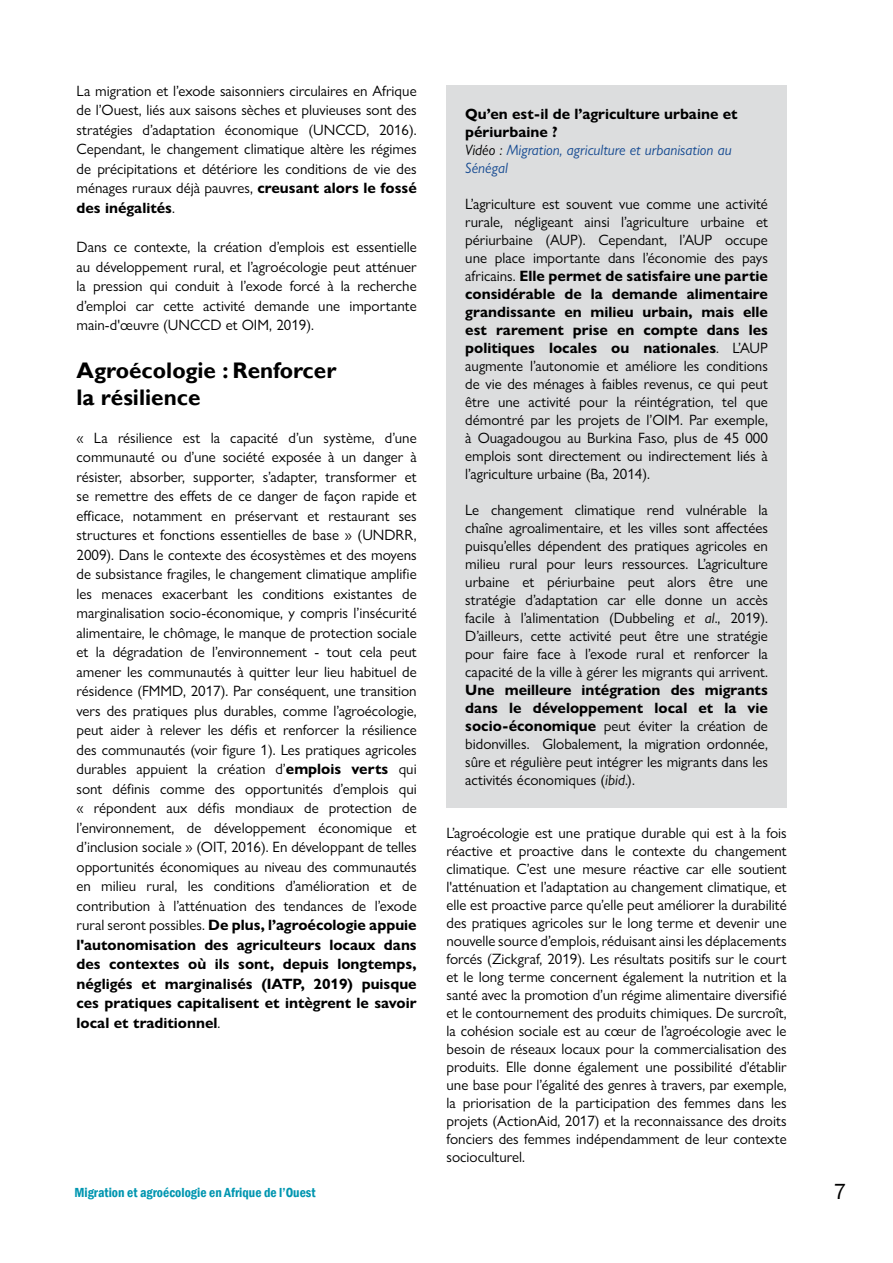
<style>
.page{position:relative;width:893px;height:1263px;background:#fff}
.page>*{position:absolute;margin:0;border:0;box-sizing:border-box;transform-origin:0 0}
.t1{font:700 22.5px/27px "Gill Sans";color:#000}
.t2{font:22.5px "Franklin Gothic";color:#000}
.t3{font:15px/18px "Gill Sans Nova";color:#000;text-align:justify}
.t4{font:700 15px/18px "Gill Sans Nova";color:#000}
.t5{font:600 condensed 13.5px "Franklin Gothic";color:#0096b0}
.s1{font-weight:700}
.s2{font-weight:400;font-style:italic}
.s3{font-weight:400;font-style:italic;color:#144991}
.s4{font-style:italic}
</style>
<div class="page">
<div style="left:446px;top:85px;width:341px;height:723px;background:#dcddde"></div>
<p class="t3" style="left:77px;top:81px;width:342px;line-height:19.5px">La migration et l’exode saisonniers circulaires en Afrique de l’Ouest, liés aux saisons sèches et pluvieuses sont des stratégies d’adaptation économique (UNCCD, 2016).<br>Cependant, le changement climatique altère les régimes de précipitations et détériore les conditions de vie des ménages ruraux déjà pauvres, <span class="s1">creusant alors le fossé des inégalités</span>.</p>
<p class="t3" style="left:77px;top:237px;width:342px;line-height:19.5px">Dans ce contexte, la création d’emplois est essentielle au développement rural, et l’agroécologie peut atténuer la pression qui conduit à l’exode forcé à la recherche d’emploi car cette activité demande une importante main-d'œuvre (UNCCD et OIM, 2019).</p>
<h1 class="t1" style="left:77px;top:358px;width:261px">Agroécologie : Renforcer la résilience</h1>
<p class="t3" style="left:77px;top:428px;width:342px;line-height:19.5px">« La résilience est la capacité d’un système, d’une communauté ou d’une société exposée à un danger à résister, absorber, supporter, s’adapter, transformer et se remettre des effets de ce danger de façon rapide et efficace, notamment en préservant et restaurant ses structures et fonctions essentielles de base » (UNDRR, 2009). Dans le contexte des écosystèmes et des moyens de subsistance fragiles, le changement climatique amplifie les menaces exacerbant les conditions existantes de marginalisation socio-économique, y compris l’insécurité alimentaire, le chômage, le manque de protection sociale et la dégradation de l’environnement - tout cela peut amener les communautés à quitter leur lieu habituel de résidence (FMMD, 2017). Par conséquent, une transition vers des pratiques plus durables, comme l’agroécologie, peut aider à relever les défis et renforcer la résilience des communautés (voir figure 1). Les pratiques agricoles durables appuient la création d’<span class="s1">emplois verts</span> qui sont définis comme des opportunités d’emplois qui « répondent aux défis mondiaux de protection de l’environnement, de développement économique et d’inclusion sociale » (OIT, 2016). En développant de telles opportunités économiques au niveau des communautés en milieu rural, les conditions d’amélioration et de contribution à l’atténuation des tendances de l’exode rural seront possibles. <span class="s1">De plus, l’agroécologie appuie l'autonomisation des agriculteurs locaux dans des contextes où ils sont, depuis longtemps, négligés et marginalisés (IATP, 2019) puisque ces pratiques capitalisent et intègrent le savoir local et traditionnel</span>.</p>
<p class="t4" style="left:465px;top:105px;width:274px">Qu’en est-il de l’agriculture urbaine et périurbaine ?<br><span class="s2">Vidéo :</span> <span class="s3">Migration, agriculture et urbanisation au<br>Sénégal</span></p>
<p class="t3" style="left:465px;top:195px;width:304px">L’agriculture est souvent vue comme une activité rurale, négligeant ainsi l’agriculture urbaine et périurbaine (AUP). Cependant, l’AUP occupe une place importante dans l’économie des pays africains. <span class="s1">Elle permet de satisfaire une partie considérable de la demande alimentaire grandissante en milieu urbain, mais elle est rarement prise en compte dans les politiques locales ou nationales</span>. L’AUP augmente l’autonomie et améliore les conditions de vie des ménages à faibles revenus, ce qui peut être une activité pour la réintégration, tel que démontré par les projets de l’OIM. Par exemple, à Ouagadougou au Burkina Faso, plus de 45 000 emplois sont directement ou indirectement liés à l’agriculture urbaine (Ba, 2014).</p>
<p class="t3" style="left:465px;top:501px;width:304px">Le changement climatique rend vulnérable la chaîne agroalimentaire, et les villes sont affectées puisqu’elles dépendent des pratiques agricoles en milieu rural pour leurs ressources. L’agriculture urbaine et périurbaine peut alors être une stratégie d’adaptation car elle donne un accès facile à l’alimentation (Dubbeling <span class="s4">et al</span>., 2019).<br>D’ailleurs, cette activité peut être une stratégie pour faire face à l’exode rural et renforcer la capacité de la ville à gérer les migrants qui arrivent.</p>
<p class="t3" style="left:465px;top:681px;width:304px"><span class="s1">Une meilleure intégration des migrants dans le développement local et la vie socio-économique</span> peut éviter la création de bidonvilles. Globalement, la migration ordonnée, sûre et régulière peut intégrer les migrants dans les activités économiques (<span class="s4">ibid</span>.).</p>
<p class="t3" style="left:446px;top:824px;width:342px">L’agroécologie est une pratique durable qui est à la fois réactive et proactive dans le contexte du changement climatique. C’est une mesure réactive car elle soutient l'atténuation et l’adaptation au changement climatique, et elle est proactive parce qu’elle peut améliorer la durabilité des pratiques agricoles sur le long terme et devenir une nouvelle source d’emplois, réduisant ainsi les déplacements forcés (Zickgraf, 2019). Les résultats positifs sur le court et le long terme concernent également la nutrition et la santé avec la promotion d’un régime alimentaire diversifié et le contournement des produits chimiques. De surcroît, la cohésion sociale est au cœur de l’agroécologie avec le besoin de réseaux locaux pour la commercialisation des produits. Elle donne également une possibilité d’établir une base pour l’égalité des genres à travers, par exemple, la priorisation de la participation des femmes dans les projets (ActionAid, 2017) et la reconnaissance des droits fonciers des femmes indépendamment de leur contexte socioculturel.</p>
<p class="t5" style="left:74px;top:1184px;width:243px">Migration et agroécologie en Afrique de l’Ouest</p>
<h1 class="t2" style="left:833px;top:1177px;width:15px">7</h1>
</div>
